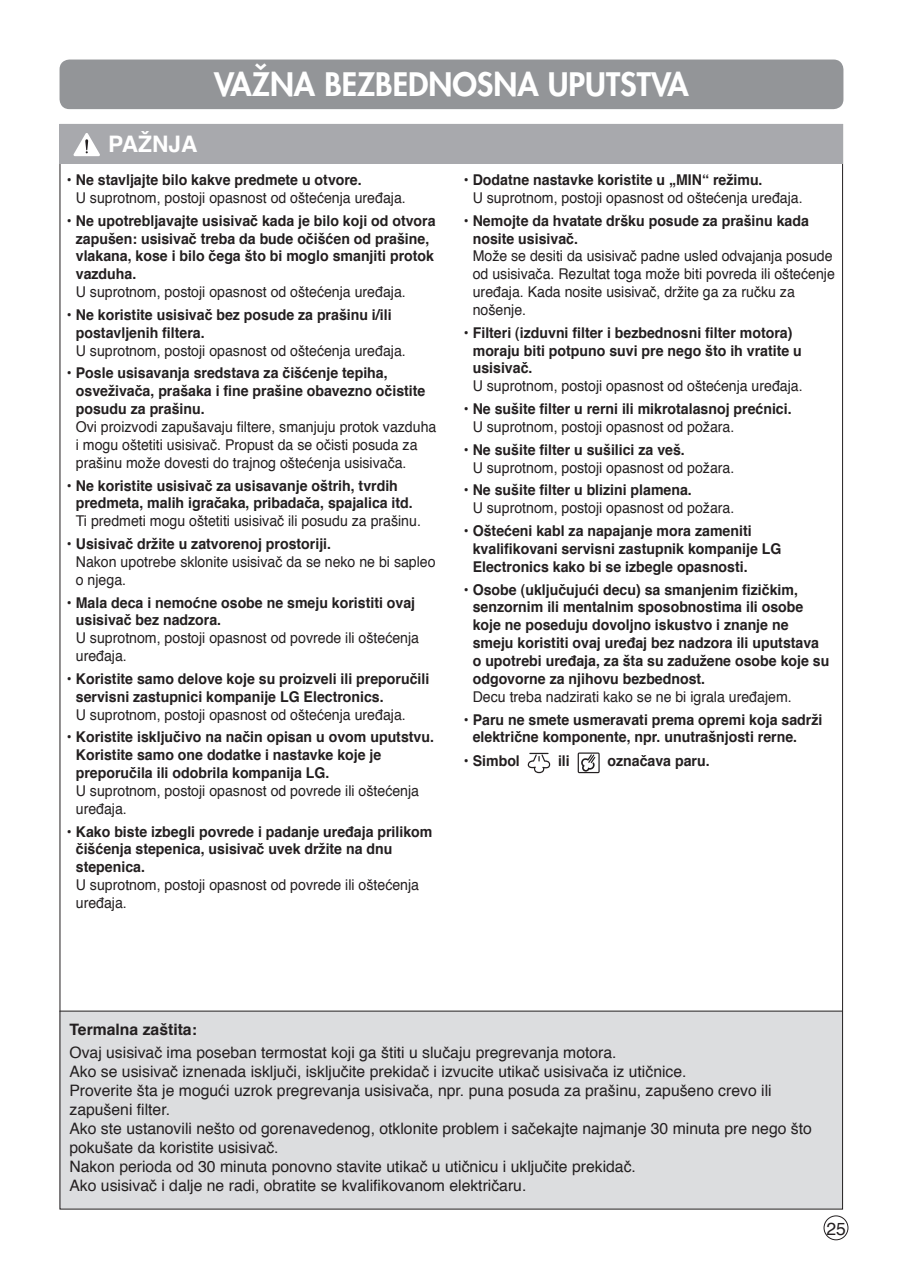
<style>
.page{position:relative;width:903px;height:1275px;background:#fff}
.page>*{position:absolute;margin:0;border:0;box-sizing:border-box;transform-origin:0 0}
.t1{font:800 31.5px "Futura";color:#fff}
.t2{font:700 22.75px "Helvetica";color:#fff}
.t3{font:17.5px "Helvetica";color:#231f20}
.t4{font:15.75px/18.9px "Helvetica";color:#231f20}
.t5{font:700 15.75px "Helvetica";color:#231f20}
.t6{font:700 14.88px/17.8px "Helvetica";color:#231f20;scale:.95 1}
.t7{font:14.88px/17.8px "Helvetica";color:#231f20;scale:.95 1}
</style>
<div class="page">
<div style="left:823px;top:1215px;width:25px;height:25px;border:1px solid #231f20;border-radius:50%"></div>
<div style="left:60px;top:60px;width:783px;height:49px;background:#939598;border-radius:10px"></div>
<div style="left:60px;top:1011px;width:782px;height:198px;background:#dcdddf"></div>
<div style="left:60px;top:124px;width:782px;height:40px;background:#a8a9ad"></div>
<hr style="left:60px;top:1011px;width:782px;height:1px;background:#231f20">
<svg style="left:528px;top:753px;width:22px;height:20px"></svg>
<svg style="left:578px;top:752px;width:22px;height:21px"></svg>
<svg style="left:73px;top:133px;width:27px;height:23px"></svg>
<h1 class="t1" style="left:214px;top:64px;width:476px">VAŽNA BEZBEDNOSNA UPUTSTVA</h1>
<h2 class="t2" style="left:108px;top:124px;width:91px">PAŽNJA</h2>
<p class="t6" style="left:67px;top:170px;width:312px">• Ne stavljajte bilo kakve predmete u otvore.</p>
<p class="t7" style="left:76px;top:188px;width:349px">U suprotnom, postoji opasnost od oštećenja uređaja.</p>
<p class="t6" style="left:76px;top:211px;width:380px;text-indent:-9px">• Ne upotrebljavajte usisivač kada je bilo koji od otvora zapušen: usisivač treba da bude očišćen od prašine, vlakana, kose i bilo čega što bi moglo smanjiti protok vazduha.</p>
<p class="t7" style="left:76px;top:283px;width:349px">U suprotnom, postoji opasnost od oštećenja uređaja.</p>
<p class="t6" style="left:76px;top:305px;width:334px;text-indent:-9px">• Ne koristite usisivač bez posude za prašinu i/ili postavljenih filtera.</p>
<p class="t7" style="left:76px;top:341px;width:349px">U suprotnom, postoji opasnost od oštećenja uređaja.</p>
<p class="t6" style="left:76px;top:363px;width:369px;text-indent:-9px">• Posle usisavanja sredstava za čišćenje tepiha, osveživača, prašaka i fine prašine obavezno očistite posudu za prašinu.</p>
<p class="t7" style="left:76px;top:417px;width:381px">Ovi proizvodi zapušavaju filtere, smanjuju protok vazduha i mogu oštetiti usisivač. Propust da se očisti posuda za prašinu može dovesti do trajnog oštećenja usisivača.</p>
<p class="t6" style="left:76px;top:476px;width:356px;text-indent:-9px">• Ne koristite usisivač za usisavanje oštrih, tvrdih predmeta, malih igračaka, pribadača, spajalica itd.</p>
<p class="t7" style="left:76px;top:512px;width:365px">Ti predmeti mogu oštetiti usisivač ili posudu za prašinu.</p>
<p class="t6" style="left:67px;top:534px;width:279px">• Usisivač držite u zatvorenoj prostoriji.</p>
<p class="t7" style="left:76px;top:552px;width:380px">Nakon upotrebe sklonite usisivač da se neko ne bi sapleo o njega.</p>
<p class="t6" style="left:76px;top:593px;width:359px;text-indent:-9px">• Mala deca i nemoćne osobe ne smeju koristiti ovaj usisivač bez nadzora.</p>
<p class="t7" style="left:76px;top:629px;width:363px">U suprotnom, postoji opasnost od povrede ili oštećenja uređaja.</p>
<p class="t6" style="left:76px;top:669px;width:374px;text-indent:-9px">• Koristite samo delove koje su proizveli ili preporučili servisni zastupnici kompanije LG Electronics.</p>
<p class="t7" style="left:76px;top:705px;width:349px">U suprotnom, postoji opasnost od oštećenja uređaja.</p>
<p class="t6" style="left:76px;top:727px;width:378px;text-indent:-9px">• Koristite isključivo na način opisan u ovom uputstvu.<br>Koristite samo one dodatke i nastavke koje je preporučila ili odobrila kompanija LG.</p>
<p class="t7" style="left:76px;top:781px;width:363px">U suprotnom, postoji opasnost od povrede ili oštećenja uređaja.</p>
<p class="t6" style="left:76px;top:822px;width:377px;text-indent:-9px">• Kako biste izbegli povrede i padanje uređaja prilikom čišćenja stepenica, usisivač uvek držite na dnu stepenica.</p>
<p class="t7" style="left:76px;top:875px;width:363px">U suprotnom, postoji opasnost od povrede ili oštećenja uređaja.</p>
<p class="t6" style="left:464px;top:170px;width:316px">• Dodatne nastavke koristite u „MIN“ režimu.</p>
<p class="t7" style="left:473px;top:188px;width:349px">U suprotnom, postoji opasnost od oštećenja uređaja.</p>
<p class="t6" style="left:473px;top:211px;width:355px;text-indent:-9px">• Nemojte da hvatate dršku posude za prašinu kada nosite usisivač.</p>
<p class="t7" style="left:473px;top:247px;width:383px">Može se desiti da usisivač padne usled odvajanja posude od usisivača. Rezultat toga može biti povreda ili oštećenje uređaja. Kada nosite usisivač, držite ga za ručku za nošenje.</p>
<p class="t6" style="left:473px;top:323px;width:348px;text-indent:-9px">• Filteri (izduvni filter i bezbednosni filter motora) moraju biti potpuno suvi pre nego što ih vratite u usisivač.</p>
<p class="t7" style="left:473px;top:377px;width:349px">U suprotnom, postoji opasnost od oštećenja uređaja.</p>
<p class="t6" style="left:464px;top:399px;width:346px">• Ne sušite filter u rerni ili mikrotalasnoj prećnici.</p>
<p class="t7" style="left:473px;top:417px;width:277px">U suprotnom, postoji opasnost od požara.</p>
<p class="t6" style="left:464px;top:440px;width:234px">• Ne sušite filter u sušilici za veš.</p>
<p class="t7" style="left:473px;top:458px;width:277px">U suprotnom, postoji opasnost od požara.</p>
<p class="t6" style="left:464px;top:480px;width:241px">• Ne sušite filter u blizini plamena.</p>
<p class="t7" style="left:473px;top:499px;width:277px">U suprotnom, postoji opasnost od požara.</p>
<p class="t6" style="left:473px;top:521px;width:326px;text-indent:-9px">• Oštećeni kabl za napajanje mora zameniti kvalifikovani servisni zastupnik kompanije LG<br>Electronics kako bi se izbegle opasnosti.</p>
<p class="t6" style="left:473px;top:580px;width:377px;text-indent:-9px">• Osobe (uključujući decu) sa smanjenim fizičkim, senzornim ili mentalnim sposobnostima ili osobe koje ne poseduju dovoljno iskustvo i znanje ne smeju koristiti ovaj uređaj bez nadzora ili uputstava o upotrebi uređaja, za šta su zadužene osobe koje su odgovorne za njihovu bezbednost.</p>
<p class="t7" style="left:473px;top:687px;width:337px">Decu treba nadzirati kako se ne bi igrala uređajem.</p>
<p class="t6" style="left:473px;top:709px;width:369px;text-indent:-9px">• Paru ne smete usmeravati prema opremi koja sadrži električne komponente, npr. unutrašnjosti rerne.</p>
<p class="t6" style="left:464px;top:751px;width:60px">• Simbol</p>
<p class="t6" style="left:558px;top:751px;width:14px">ili</p>
<p class="t6" style="left:607px;top:751px;width:109px">označava paru.</p>
<p class="t5" style="left:69px;top:1015px;width:129px">Termalna zaštita:</p>
<p class="t4" style="left:69px;top:1043px;width:744px">Ovaj usisivač ima poseban termostat koji ga štiti u slučaju pregrevanja motora.<br>Ako se usisivač iznenada isključi, isključite prekidač i izvucite utikač usisivača iz utičnice.<br>Proverite šta je mogući uzrok pregrevanja usisivača, npr. puna posuda za prašinu, zapušeno crevo ili zapušeni filter.<br>Ako ste ustanovili nešto od gorenavedenog, otklonite problem i sačekajte najmanje 30 minuta pre nego što pokušate da koristite usisivač.<br>Nakon perioda od 30 minuta ponovno stavite utikač u utičnicu i uključite prekidač.<br>Ako usisivač i dalje ne radi, obratite se kvalifikovanom električaru.</p>
<p class="t3" style="left:826px;top:1213px;width:21px">25</p>
</div>
